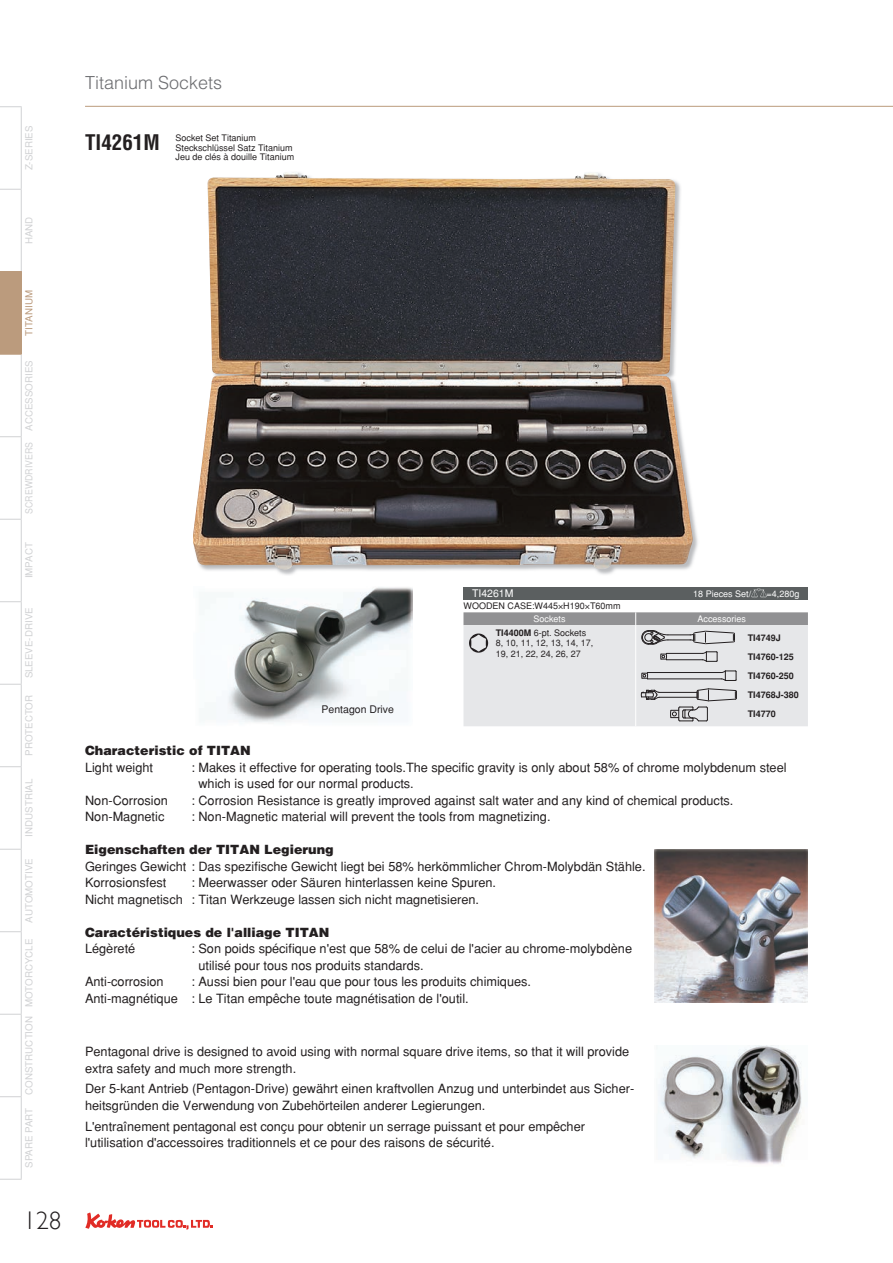
<style>
.page{position:relative;width:893px;height:1263px;background:#fff}
.page>*{position:absolute;margin:0;border:0;box-sizing:border-box;transform-origin:0 0}
.t1{font:300 25.5px "Gill Sans";color:#231f20}
.t2{font:700 condensed 21px "Helvetica";color:#231f20}
.t3{font:300 18px "Helvetica";color:#6c6d70}
.t4{font:12.75px/16.5px "Helvetica";color:#231f20}
.t5{font:900 12.75px "Helvetica";color:#231f20}
.t6{font:10.5px "Helvetica";color:#231f20}
.t7{font:10.5px "Helvetica";color:#fff}
.t8{font:9.75px "Helvetica";color:#d1d2d4}
.t9{font:9.75px "Helvetica";color:#d1d2d4;scale:.9 1}
.t10{font:9.75px "Helvetica";color:#bb9b7d}
.t11{font:9px/10.5px "Helvetica";color:#231f20}
.t12{font:700 9px/19.2px "Helvetica";color:#231f20}
.t13{font:9px "Helvetica";color:#fff}
.s1{font-weight:700}
</style>
<div class="page">
<div style="left:463px;top:587px;width:345px;height:13px;background:#5b5f60"></div>
<svg style="left:751px;top:589px;width:16px;height:9px"></svg>
<svg style="left:463px;top:612px;width:345px;height:114px;background:#d6d7d9"></svg>
<img style="left:193px;top:172px;width:500px;height:398px">
<img style="left:655px;top:849px;width:153px;height:154px">
<img style="left:658px;top:1045px;width:144px;height:119px">
<img style="left:227px;top:587px;width:186px;height:135px">
<hr style="left:85px;top:106px;width:808px;height:1px;background:#bb9b7d">
<svg style="left:85px;top:1212px;width:128px;height:17px"></svg>
<div style="left:0;top:272px;width:21px;height:82px;background:#bb9b7d"></div>
<svg style="left:0;top:436px;width:22px;height:1px"></svg>
<svg style="left:0;top:519px;width:22px;height:1px"></svg>
<hr style="left:21px;top:520px;width:1px;height:81px;background:#d1d2d4">
<svg style="left:0;top:601px;width:22px;height:1px"></svg>
<hr style="left:21px;top:602px;width:1px;height:82px;background:#d1d2d4">
<svg style="left:0;top:684px;width:22px;height:1px"></svg>
<hr style="left:21px;top:685px;width:1px;height:81px;background:#d1d2d4">
<svg style="left:0;top:766px;width:22px;height:1px"></svg>
<hr style="left:21px;top:767px;width:1px;height:82px;background:#d1d2d4">
<hr style="left:21px;top:850px;width:1px;height:81px;background:#d1d2d4">
<hr style="left:21px;top:932px;width:1px;height:82px;background:#d1d2d4">
<svg style="left:0;top:849px;width:22px;height:1px"></svg>
<svg style="left:0;top:931px;width:22px;height:1px"></svg>
<svg style="left:0;top:1014px;width:22px;height:1px"></svg>
<hr style="left:21px;top:1015px;width:1px;height:81px;background:#d1d2d4">
<svg style="left:0;top:1096px;width:22px;height:1px"></svg>
<hr style="left:21px;top:1097px;width:1px;height:82px;background:#d1d2d4">
<svg style="left:0;top:1179px;width:22px;height:1px"></svg>
<hr style="left:21px;top:355px;width:1px;height:81px;background:#d1d2d4">
<hr style="left:21px;top:437px;width:1px;height:82px;background:#d1d2d4">
<hr style="left:21px;top:107px;width:1px;height:82px;background:#d1d2d4">
<hr style="left:21px;top:190px;width:1px;height:81px;background:#d1d2d4">
<svg style="left:0;top:189px;width:22px;height:1px"></svg>
<svg style="left:0;top:271px;width:22px;height:1px"></svg>
<hr style="left:21px;top:272px;width:1px;height:82px;background:#bb9b7d">
<svg style="left:0;top:354px;width:22px;height:1px"></svg>
<svg style="left:0;top:106px;width:22px;height:1px"></svg>
<p class="t8" style="left:23px;top:170px;width:46px;rotate:-90deg">Z-SERIES</p>
<p class="t8" style="left:23px;top:244px;width:29px;rotate:-90deg">HAND</p>
<p class="t10" style="left:23px;top:336px;width:47px;rotate:-90deg">TITANIUM</p>
<p class="t8" style="left:23px;top:431px;width:72px;rotate:-90deg">ACCESSORIES</p>
<p class="t9" style="left:23px;top:514px;width:81px;rotate:-90deg">SCREWDRIVERS</p>
<p class="t8" style="left:23px;top:578px;width:38px;rotate:-90deg">IMPACT</p>
<p class="t8" style="left:23px;top:678px;width:72px;rotate:-90deg">SLEEVE-DRIVE</p>
<p class="t8" style="left:23px;top:756px;width:63px;rotate:-90deg">PROTECTOR</p>
<p class="t8" style="left:23px;top:837px;width:59px;rotate:-90deg">INDUSTRIAL</p>
<p class="t8" style="left:23px;top:922px;width:66px;rotate:-90deg">AUTOMOTIVE</p>
<p class="t8" style="left:23px;top:1007px;width:70px;rotate:-90deg">MOTORCYCLE</p>
<p class="t8" style="left:23px;top:1095px;width:80px;rotate:-90deg">CONSTRUCTION</p>
<p class="t8" style="left:23px;top:1168px;width:62px;rotate:-90deg">SPARE PART</p>
<h1 class="t1" style="left:23px;top:1201px;width:40px">128</h1>
<h3 class="t3" style="left:85px;top:72px;width:139px">Titanium Sockets</h3>
<h2 class="t2" style="left:85px;top:130px;width:76px">TI4261M</h2>
<p class="t11" style="left:176px;top:133px;width:120px;line-height:9.8px">Socket Set Titanium<br>Steckschlüssel Satz Titanium<br>Jeu de clés à douille Titanium</p>
<p class="t6" style="left:322px;top:703px;width:74px">Pentagon Drive</p>
<p class="t7" style="left:472px;top:587px;width:43px">TI4261M</p>
<p class="t13" style="left:693px;top:588px;width:60px">18 Pieces Set/</p>
<p class="t13" style="left:767px;top:588px;width:34px">=4,280g</p>
<p class="t11" style="left:463px;top:601px;width:159px">WOODEN CASE:W445×H190×T60mm</p>
<p class="t13" style="left:534px;top:613px;width:34px">Sockets</p>
<p class="t13" style="left:698px;top:613px;width:50px">Accessories</p>
<p class="t11" style="left:496px;top:627px;width:99px"><span class="s1">TI4400M</span> 6-pt. Sockets<br>8, 10, 11, 12, 13, 14, 17,<br>19, 21, 22, 24, 26, 27</p>
<p class="t12" style="left:748px;top:628px;width:53px">TI4749J<br>TI4760-125<br>TI4760-250<br>TI4768J-380<br>TI4770</p>
<p class="t5" style="left:85px;top:742px;width:167px">Characteristic of TITAN</p>
<p class="t4" style="left:85px;top:759px;width:70px">Light weight</p>
<p class="t4" style="left:198px;top:759px;width:590px;text-indent:-7px">: Makes it effective for operating tools.The specific gravity is only about 58% of chrome molybdenum steel which is used for our normal products.</p>
<p class="t4" style="left:85px;top:792px;width:84px">Non-Corrosion</p>
<p class="t4" style="left:191px;top:792px;width:544px">: Corrosion Resistance is greatly improved against salt water and any kind of chemical products.</p>
<p class="t4" style="left:85px;top:808px;width:81px">Non-Magnetic</p>
<p class="t4" style="left:191px;top:808px;width:361px">: Non-Magnetic material will prevent the tools from magnetizing.</p>
<p class="t5" style="left:85px;top:841px;width:250px">Eigenschaften der TITAN Legierung</p>
<p class="t4" style="left:85px;top:858px;width:562px">Geringes Gewicht : Das spezifische Gewicht liegt bei 58% herkömmlicher Chrom-Molybdän Stähle.<br>Korrosionsfest</p>
<p class="t4" style="left:85px;top:874px;width:413px;text-indent:106px">: Meerwasser oder Säuren hinterlassen keine Spuren.<br>Nicht magnetisch : Titan Werkzeuge lassen sich nicht magnetisieren.</p>
<p class="t5" style="left:85px;top:924px;width:246px">Caractéristiques de l'alliage TITAN</p>
<p class="t4" style="left:85px;top:940px;width:52px">Légèreté</p>
<p class="t4" style="left:198px;top:940px;width:435px;text-indent:-7px">: Son poids spécifique n'est que 58% de celui de l'acier au chrome-molybdène utilisé pour tous nos produits standards.</p>
<p class="t4" style="left:85px;top:973px;width:80px">Anti-corrosion</p>
<p class="t4" style="left:85px;top:973px;width:448px;text-indent:106px">: Aussi bien pour l'eau que pour tous les produits chimiques.<br>Anti-magnétique : Le Titan empêche toute magnétisation de l'outil.</p>
<p class="t4" style="left:85px;top:1043px;width:546px">Pentagonal drive is designed to avoid using with normal square drive items, so that it will provide extra safety and much more strength.</p>
<p class="t4" style="left:85px;top:1080px;width:551px">Der 5-kant Antrieb (Pentagon-Drive) gewährt einen kraftvollen Anzug und unterbindet aus Sicher&shy;heitsgründen die Verwendung von Zubehörteilen anderer Legierungen.</p>
<p class="t4" style="left:85px;top:1118px;width:501px">L'entraînement pentagonal est conçu pour obtenir un serrage puissant et pour empêcher l'utilisation d'accessoires traditionnels et ce pour des raisons de sécurité.</p>
</div>
